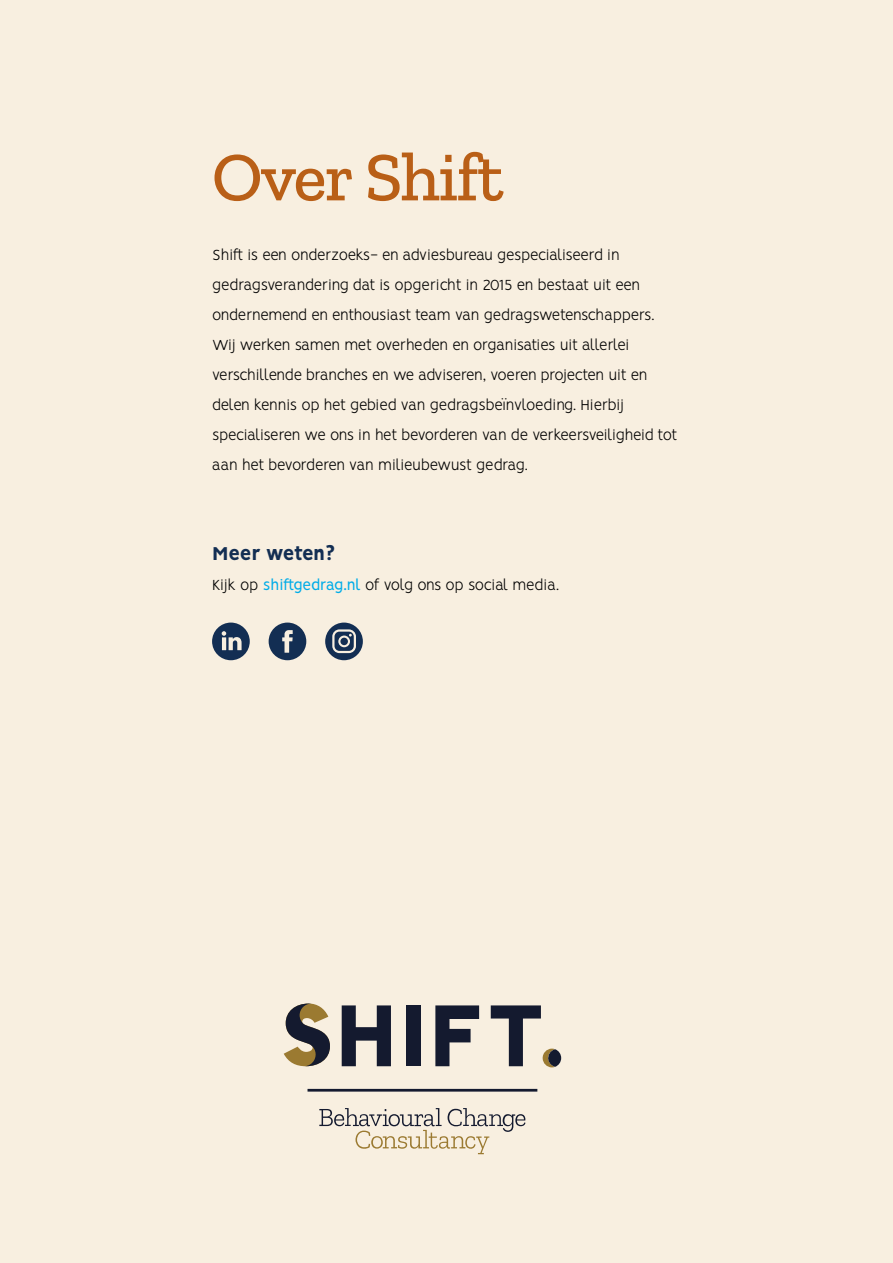
<style>
.page{position:relative;width:893px;height:1263px;background:#f8efe0}
.page>*{position:absolute;margin:0;border:0;box-sizing:border-box;transform-origin:0 0}
.t1{font:500 69.45px "Zilla Slab";letter-spacing:-.025em;color:#b95f17}
.t2{font:800 21px "Vision";letter-spacing:-.02em;color:#132e53}
.t3{font:300 16.5px/30px "Vision";letter-spacing:-.03em;color:#000}
.s1{font-weight:400;color:#00ace8}
</style>
<div class="page">
<div style="left:212px;top:622px;width:38px;height:38px;background:#132e53;border-radius:50%"></div>
<svg style="left:222px;top:631px;width:20px;height:19px"></svg>
<div style="left:269px;top:622px;width:37px;height:38px;background:#132e53;border-radius:50%"></div>
<svg style="left:282px;top:630px;width:11px;height:23px"></svg>
<svg style="left:325px;top:622px;width:38px;height:38px"></svg>
<svg style="left:319px;top:1108px;width:206px;height:46px"></svg>
<svg style="left:284px;top:1003px;width:46px;height:63px"></svg>
<svg style="left:342px;top:1005px;width:49px;height:61px"></svg>
<div style="left:406px;top:1005px;width:14px;height:61px;background:#141a2f"></div>
<svg style="left:435px;top:1005px;width:44px;height:61px"></svg>
<svg style="left:491px;top:1005px;width:70px;height:62px"></svg>
<hr style="left:309px;top:1089px;width:227px;height:2px;background:#141a2f">
<h1 class="t1" style="left:212px;top:139px;width:293px">Over Shift</h1>
<p class="t3" style="left:212px;top:242px;width:467px">Shift is een onderzoeks- en adviesbureau gespecialiseerd in gedragsverandering dat is opgericht in 2015 en bestaat uit een ondernemend en enthousiast team van gedragswetenschappers.<br>Wij werken samen met overheden en organisaties uit allerlei verschillende branches en we adviseren, voeren projecten uit en delen kennis op het gebied van gedragsbeïnvloeding. Hierbij specialiseren we ons in het bevorderen van de verkeersveiligheid tot aan het bevorderen van milieubewust gedrag.</p>
<p class="t2" style="left:212px;top:541px;width:125px">Meer weten?</p>
<p class="t3" style="left:212px;top:572px;width:349px">Kijk op <span class="s1">shiftgedrag.nl</span> of volg ons op social media.</p>
</div>
